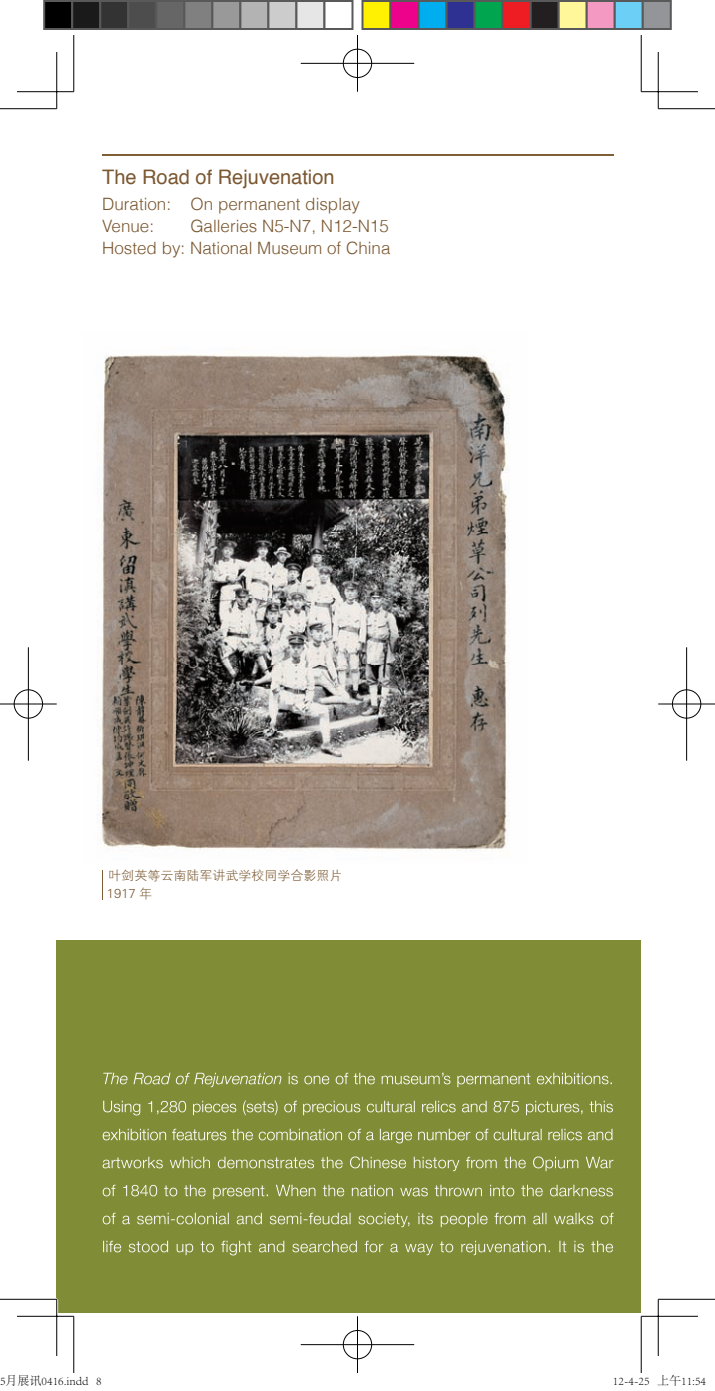
<style>
.page{position:relative;width:715px;height:1391px;background:#fff}
.page>*{position:absolute;margin:0;border:0;box-sizing:border-box;transform-origin:0 0}
.t1{font:20px "Helvetica";color:#7a5730}
.t2{font:300 17px/22px "Helvetica";color:#7a5730}
.t3{font:13px/18.4px "FZXH1 K GBK1 0";color:#7a5730}
.t4{font:300 12px "Adobe Song Std";color:#000}
</style>
<div class="page">
<div style="left:57px;top:941px;width:584px;height:372px;background:#808c36"></div>
<svg style="left:103px;top:1241px;width:509px;height:14px"></svg>
<svg style="left:103px;top:1213px;width:510px;height:14px"></svg>
<svg style="left:103px;top:1185px;width:509px;height:14px"></svg>
<svg style="left:103px;top:1156px;width:510px;height:15px"></svg>
<svg style="left:103px;top:1129px;width:509px;height:14px"></svg>
<svg style="left:103px;top:1100px;width:509px;height:15px"></svg>
<svg style="left:103px;top:1073px;width:508px;height:14px"></svg>
<img style="left:100px;top:355px;width:410px;height:496px">
<hr style="left:102px;top:154px;width:511px;height:2px;background:#805e36">
<hr style="left:102px;top:870px;width:1px;height:30px;background:#805e36">
<hr style="left:55px;top:1299px;width:3px;height:57px;background:#fff">
<hr style="left:0;top:108px;width:57px;height:1px;background:#000">
<hr style="left:658px;top:108px;width:56px;height:1px;background:#000">
<hr style="left:0;top:1299px;width:57px;height:1px;background:#000">
<hr style="left:658px;top:1299px;width:56px;height:1px;background:#000">
<hr style="left:73px;top:35px;width:1px;height:57px;background:#000">
<hr style="left:73px;top:1316px;width:1px;height:57px;background:#000">
<hr style="left:640px;top:35px;width:1px;height:57px;background:#000">
<hr style="left:640px;top:1316px;width:1px;height:57px;background:#000">
<hr style="left:17px;top:91px;width:57px;height:1px;background:#000">
<hr style="left:641px;top:91px;width:56px;height:1px;background:#000">
<hr style="left:17px;top:1316px;width:57px;height:1px;background:#000">
<hr style="left:641px;top:1316px;width:56px;height:1px;background:#000">
<hr style="left:56px;top:52px;width:1px;height:57px;background:#000">
<hr style="left:56px;top:1299px;width:1px;height:57px;background:#000">
<hr style="left:657px;top:52px;width:1px;height:57px;background:#000">
<hr style="left:657px;top:1299px;width:1px;height:57px;background:#000">
<div style="left:342px;top:48px;width:31px;height:31px;border:3px solid #fff;border-radius:50%"></div>
<hr style="left:300px;top:62px;width:114px;height:3px;background:#fff">
<hr style="left:356px;top:35px;width:3px;height:57px;background:#fff">
<div style="left:343px;top:49px;width:29px;height:29px;border:1px solid #000;border-radius:50%"></div>
<hr style="left:300px;top:63px;width:114px;height:1px;background:#000">
<hr style="left:357px;top:35px;width:1px;height:57px;background:#000">
<div style="left:342px;top:1329px;width:31px;height:31px;border:3px solid #fff;border-radius:50%"></div>
<hr style="left:300px;top:1343px;width:114px;height:3px;background:#fff">
<hr style="left:356px;top:1316px;width:3px;height:57px;background:#fff">
<div style="left:343px;top:1330px;width:29px;height:29px;border:1px solid #000;border-radius:50%"></div>
<hr style="left:300px;top:1344px;width:114px;height:1px;background:#000">
<hr style="left:357px;top:1316px;width:1px;height:57px;background:#000">
<div style="left:13px;top:688px;width:31px;height:32px;border:3px solid #fff;border-radius:50%"></div>
<hr style="left:0;top:703px;width:57px;height:2px;background:#fff">
<hr style="left:27px;top:647px;width:3px;height:114px;background:#fff">
<div style="left:14px;top:690px;width:29px;height:28px;border:1px solid #000;border-radius:50%"></div>
<hr style="left:0;top:704px;width:57px;height:1px;background:#000">
<hr style="left:28px;top:647px;width:1px;height:114px;background:#000">
<div style="left:670px;top:688px;width:32px;height:32px;border:3px solid #fff;border-radius:50%"></div>
<hr style="left:658px;top:703px;width:56px;height:2px;background:#fff">
<hr style="left:685px;top:647px;width:2px;height:114px;background:#fff">
<div style="left:672px;top:690px;width:28px;height:28px;border:1px solid #000;border-radius:50%"></div>
<hr style="left:658px;top:704px;width:56px;height:1px;background:#000">
<hr style="left:686px;top:647px;width:1px;height:114px;background:#000">
<div style="left:44px;top:1px;width:28px;height:28px;background:#000"></div>
<div style="left:43px;top:0;width:30px;height:30px;border:2px solid #595959"></div>
<div style="left:72px;top:1px;width:28px;height:28px;background:#1a1a1a"></div>
<div style="left:71px;top:0;width:30px;height:30px;border:2px solid #595959"></div>
<div style="left:100px;top:1px;width:28px;height:28px;background:#333"></div>
<div style="left:99px;top:0;width:30px;height:30px;border:2px solid #595959"></div>
<div style="left:128px;top:1px;width:28px;height:28px;background:#4d4d4d"></div>
<div style="left:127px;top:0;width:30px;height:30px;border:2px solid #595959"></div>
<div style="left:156px;top:1px;width:28px;height:28px;background:#666"></div>
<div style="left:155px;top:0;width:30px;height:30px;border:2px solid #595959"></div>
<div style="left:184px;top:1px;width:28px;height:28px;background:#808080"></div>
<div style="left:183px;top:0;width:30px;height:30px;border:2px solid #595959"></div>
<div style="left:212px;top:1px;width:28px;height:28px;background:#999"></div>
<div style="left:211px;top:0;width:30px;height:30px;border:2px solid #595959"></div>
<div style="left:240px;top:1px;width:28px;height:28px;background:#b3b3b3"></div>
<div style="left:239px;top:0;width:30px;height:30px;border:2px solid #595959"></div>
<div style="left:268px;top:1px;width:28px;height:28px;background:#ccc"></div>
<div style="left:267px;top:0;width:30px;height:30px;border:2px solid #595959"></div>
<div style="left:296px;top:1px;width:28px;height:28px;background:#e6e6e6"></div>
<div style="left:295px;top:0;width:30px;height:30px;border:2px solid #595959"></div>
<div style="left:323px;top:0;width:30px;height:30px;border:2px solid #595959"></div>
<div style="left:362px;top:1px;width:28px;height:28px;background:#fff101"></div>
<div style="left:361px;top:0;width:30px;height:30px;border:2px solid #595959"></div>
<div style="left:390px;top:1px;width:28px;height:28px;background:#ed028c"></div>
<div style="left:389px;top:0;width:30px;height:30px;border:2px solid #595959"></div>
<div style="left:418px;top:1px;width:28px;height:28px;background:#00aeef"></div>
<div style="left:417px;top:0;width:30px;height:30px;border:2px solid #595959"></div>
<div style="left:446px;top:1px;width:28px;height:28px;background:#2e3092"></div>
<div style="left:445px;top:0;width:30px;height:30px;border:2px solid #595959"></div>
<div style="left:474px;top:1px;width:28px;height:28px;background:#00a54f"></div>
<div style="left:473px;top:0;width:30px;height:30px;border:2px solid #595959"></div>
<div style="left:502px;top:1px;width:28px;height:28px;background:#ee1d23"></div>
<div style="left:501px;top:0;width:30px;height:30px;border:2px solid #595959"></div>
<div style="left:530px;top:1px;width:28px;height:28px;background:#231f20"></div>
<div style="left:529px;top:0;width:30px;height:30px;border:2px solid #595959"></div>
<div style="left:558px;top:1px;width:28px;height:28px;background:#fff79a"></div>
<div style="left:557px;top:0;width:30px;height:30px;border:2px solid #595959"></div>
<div style="left:586px;top:1px;width:28px;height:28px;background:#f499c2"></div>
<div style="left:585px;top:0;width:30px;height:30px;border:2px solid #595959"></div>
<div style="left:614px;top:1px;width:28px;height:28px;background:#6bcff6"></div>
<div style="left:613px;top:0;width:30px;height:30px;border:2px solid #595959"></div>
<div style="left:642px;top:1px;width:28px;height:28px;background:#939598"></div>
<div style="left:641px;top:0;width:30px;height:30px;border:2px solid #595959"></div>
<svg style="left:73px;top:1362px;width:2px;height:11px"></svg>
<p class="t1" style="left:102px;top:162px;width:234px">The Road of Rejuvenation</p>
<p class="t2" style="left:102px;top:192px;width:259px">Duration: On permanent display<br>Venue:</p>
<p class="t2" style="left:102px;top:214px;width:290px;text-align:right">Galleries N5-N7, N12-N15<br>Hosted by: National Museum of China</p>
<p class="t3" style="left:107px;top:867px;width:237px">叶剑英等云南陆军讲武学校同学合影照片<br>1917 年</p>
<p class="t4" style="left:0;top:1374px;width:103px">5月展讯0416.indd 8</p>
<p class="t4" style="left:612px;top:1374px;width:95px">12-4-25 上午11:54</p>
</div>
